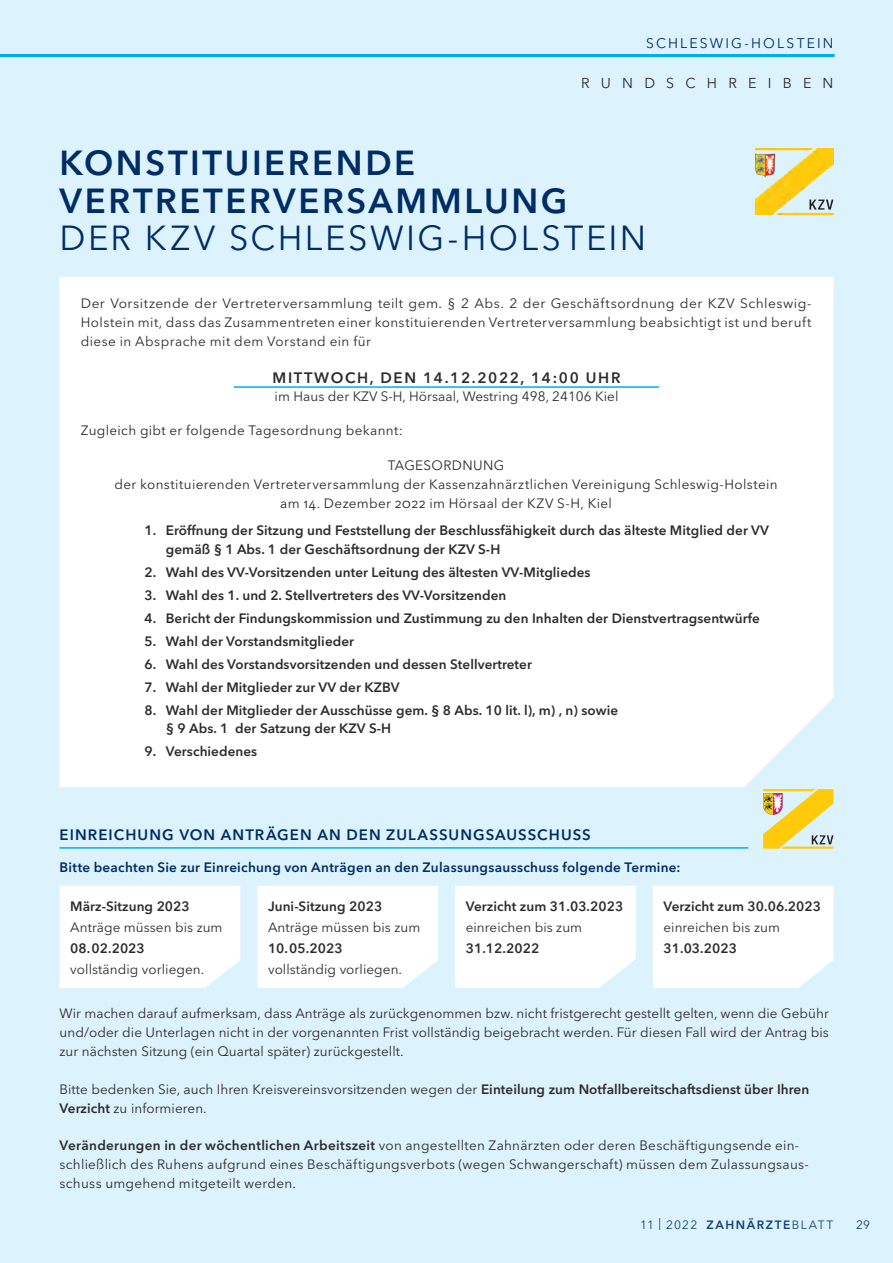
<style>
.page{position:relative;width:893px;height:1263px;background:#dcf2fc}
.page>*{position:absolute;margin:0;border:0;box-sizing:border-box;transform-origin:0 0}
.Überschrift_1_BOLD{font:600 34.5px/37.5px "Avenir Next LT Pro";letter-spacing:.075em;color:#002d66}
.Überschrift_1_LIGHT{font:34.5px "Avenir Next LT Pro";letter-spacing:.07em;color:#002d66}
.Schreiben_der_Bundes{font:600 15px "Avenir Next LT Pro";letter-spacing:.07em;color:#002d66}
.Schreiben_der_Bundes-2{font:600 15px "Avenir Next LT Pro";letter-spacing:.11em;color:#2e2b2c}
.Überschrift_Pagina{font:14.25px "Avenir Next LT Pro";letter-spacing:.785em;color:#2b292a}
.t1{font:13.8px "Avenir Next LT Pro";letter-spacing:.155em;color:#002d66}
.Schreiben_der_Bundes-3{font:13.5px/18.9px "Avenir Next LT Pro";letter-spacing:.005em;color:#2e2b2c}
.Schreiben_der_Bundes-4{font:600 13.5px/18.8px "Avenir Next LT Pro";letter-spacing:.005em;color:#2e2b2c}
.Fließtext{font:13.5px/18.8px "Avenir Next LT Pro";letter-spacing:.03em;color:#2e2b2c;text-align:justify}
.Überschrift_im_Text{font:13.5px "Avenir Next LT Pro";letter-spacing:.025em;color:#2b292a}
.Schreiben_der_Bundes-5{font:600 13.5px "Avenir Next LT Pro";letter-spacing:.02em;color:#002d66}
.Fließtext-2{font:13.5px "Avenir Next LT Pro";letter-spacing:.025em;color:#2b292a}
.t2{font:12px "Avenir Next LT Pro";letter-spacing:.135em;color:#144277}
.s1{font-weight:600}
.s2{font-weight:400}
</style>
<div class="page">
<hr style="left:0;top:54px;width:835px;height:3px;background:#00aeef">
<img style="left:756px;top:149px;width:77px;height:65px">
<svg style="left:809px;top:200px;width:24px;height:10px"></svg>
<div style="left:60px;top:277px;width:773px;height:510px;background:#fff"></div>
<hr style="left:234px;top:386px;width:425px;height:2px;background:#00aeef">
<div style="left:455px;top:886px;width:181px;height:102px;background:#fff"></div>
<div style="left:257px;top:886px;width:181px;height:102px;background:#fff"></div>
<div style="left:60px;top:886px;width:180px;height:102px;background:#fff"></div>
<div style="left:653px;top:886px;width:180px;height:102px;background:#fff"></div>
<svg style="left:763px;top:789px;width:70px;height:60px"></svg>
<hr style="left:60px;top:847px;width:688px;height:2px;background:#00aeef">
<p class="t1" style="left:646px;top:35px;width:189px">SCHLESWIG-HOLSTEIN</p>
<p class="Überschrift_Pagina" style="left:581px;top:74px;width:254px">RUNDSCHREIBEN</p>
<p class="Überschrift_1_BOLD" style="left:60px;top:144px;width:509px">KONSTITUIERENDE<br>VERTRETERVERSAMMLUNG</p>
<p class="Überschrift_1_LIGHT" style="left:60px;top:218px;width:588px">DER KZV SCHLESWIG-HOLSTEIN</p>
<p class="Fließtext" style="left:81px;top:294px;width:732px">Der Vorsitzende der Vertreterversammlung teilt gem. § 2 Abs. 2 der Geschäftsordnung der KZV Schleswig-Holstein mit, dass das Zusammentreten einer konstituierenden Vertreterversammlung beabsichtigt ist und beruft diese in Absprache mit dem Vorstand ein für</p>
<p class="Schreiben_der_Bundes-2" style="left:273px;top:369px;width:349px">MITTWOCH, DEN 14.12.2022, 14:00 UHR</p>
<p class="Schreiben_der_Bundes-3" style="left:275px;top:387px;width:345px">im Haus der KZV S-H, Hörsaal, Westring 498, 24106 Kiel</p>
<p class="Fließtext-2" style="left:81px;top:423px;width:323px">Zugleich gibt er folgende Tagesordnung bekannt:</p>
<p class="Überschrift_im_Text" style="left:388px;top:457px;width:118px">TAGESORDNUNG</p>
<p class="Überschrift_im_Text" style="left:115px;top:476px;width:665px">der konstituierenden Vertreterversammlung der Kassenzahnärztlichen Vereinigung Schleswig-Holstein</p>
<p class="Überschrift_im_Text" style="left:280px;top:495px;width:333px">am 14. Dezember 2022 im Hörsaal der KZV S-H, Kiel</p>
<p class="Schreiben_der_Bundes-4" style="left:166px;top:521px;width:605px;text-indent:-21px">1. Eröffnung der Sitzung und Feststellung der Beschlussfähigkeit durch das älteste Mitglied der VV gemäß § 1 Abs. 1 der Geschäftsordnung der KZV S-H</p>
<p class="Schreiben_der_Bundes-4" style="left:145px;top:562px;width:447px">2. Wahl des VV-Vorsitzenden unter Leitung des ältesten VV-Mitgliedes</p>
<p class="Schreiben_der_Bundes-4" style="left:145px;top:585px;width:363px">3. Wahl des 1. und 2. Stellvertreters des VV-Vorsitzenden</p>
<p class="Schreiben_der_Bundes-4" style="left:145px;top:608px;width:617px">4. Bericht der Findungskommission und Zustimmung zu den Inhalten der Dienstvertragsentwürfe</p>
<p class="Schreiben_der_Bundes-4" style="left:145px;top:631px;width:211px">5. Wahl der Vorstandsmitglieder</p>
<p class="Schreiben_der_Bundes-4" style="left:145px;top:654px;width:389px">6. Wahl des Vorstandsvorsitzenden und dessen Stellvertreter</p>
<p class="Schreiben_der_Bundes-4" style="left:145px;top:677px;width:257px">7. Wahl der Mitglieder zur VV der KZBV</p>
<p class="Schreiben_der_Bundes-4" style="left:166px;top:700px;width:454px;text-indent:-21px">8. Wahl der Mitglieder der Ausschüsse gem. § 8 Abs. 10 lit. l), m) , n) sowie § 9 Abs. 1 der Satzung der KZV S-H</p>
<p class="Schreiben_der_Bundes-4" style="left:145px;top:742px;width:114px">9. Verschiedenes</p>
<p class="Schreiben_der_Bundes" style="left:60px;top:826px;width:533px">EINREICHUNG VON ANTRÄGEN AN DEN ZULASSUNGSAUSSCHUSS</p>
<p class="Schreiben_der_Bundes-5" style="left:60px;top:859px;width:623px">Bitte beachten Sie zur Einreichung von Anträgen an den Zulassungsausschuss folgende Termine:</p>
<p class="Schreiben_der_Bundes-4" style="left:70px;top:896px;width:121px">März-Sitzung 2023</p>
<p class="Schreiben_der_Bundes-3" style="left:70px;top:917px;width:154px;line-height:21px">Anträge müssen bis zum<br><span class="s1">08.02.2023<br></span>vollständig vorliegen.</p>
<p class="Schreiben_der_Bundes-4" style="left:268px;top:896px;width:116px">Juni-Sitzung 2023</p>
<p class="Schreiben_der_Bundes-3" style="left:268px;top:917px;width:154px;line-height:21px">Anträge müssen bis zum<br><span class="s1">10.05.2023<br></span>vollständig vorliegen.</p>
<p class="Schreiben_der_Bundes-4" style="left:466px;top:895px;width:159px;line-height:21px">Verzicht zum 31.03.2023 <span class="s2">einreichen bis zum<br></span>31.12.2022</p>
<p class="Schreiben_der_Bundes-4" style="left:663px;top:896px;width:159px">Verzicht zum 30.06.2023</p>
<p class="Schreiben_der_Bundes-3" style="left:663px;top:917px;width:118px;line-height:21px">einreichen bis zum<br><span class="s1">31.03.2023</span></p>
<p class="Schreiben_der_Bundes-3" style="left:60px;top:1004px;width:771px;text-align:justify">Wir machen darauf aufmerksam, dass Anträge als zurückgenommen bzw. nicht fristgerecht gestellt gelten, wenn die Gebühr und/oder die Unterlagen nicht in der vorgenannten Frist vollständig beigebracht werden. Für diesen Fall wird der Antrag bis zur nächsten Sitzung (ein Quartal später) zurückgestellt.</p>
<p class="Schreiben_der_Bundes-3" style="left:60px;top:1079px;width:751px">Bitte bedenken Sie, auch Ihren Kreisvereinsvorsitzenden wegen der <span class="s1">Einteilung zum Notfallbereitschaftsdienst über Ihren<br>Verzicht</span> zu informieren.</p>
<p class="Schreiben_der_Bundes-3" style="left:60px;top:1136px;width:751px"><span class="s1">Veränderungen in der wöchentlichen Arbeitszeit</span> von angestellten Zahnärzten oder deren Beschäftigungsende ein&shy;schließlich des Ruhens aufgrund eines Beschäftigungsverbots (wegen Schwangerschaft) müssen dem Zulassungsaus&shy;schuss umgehend mitgeteilt werden.</p>
<p class="t2" style="left:640px;top:1217px;width:195px">11 | 2022 <span class="s1">ZAHNÄRZTE</span>BLATT</p>
<p class="t2" style="left:856px;top:1217px;width:16px">29</p>
</div>
